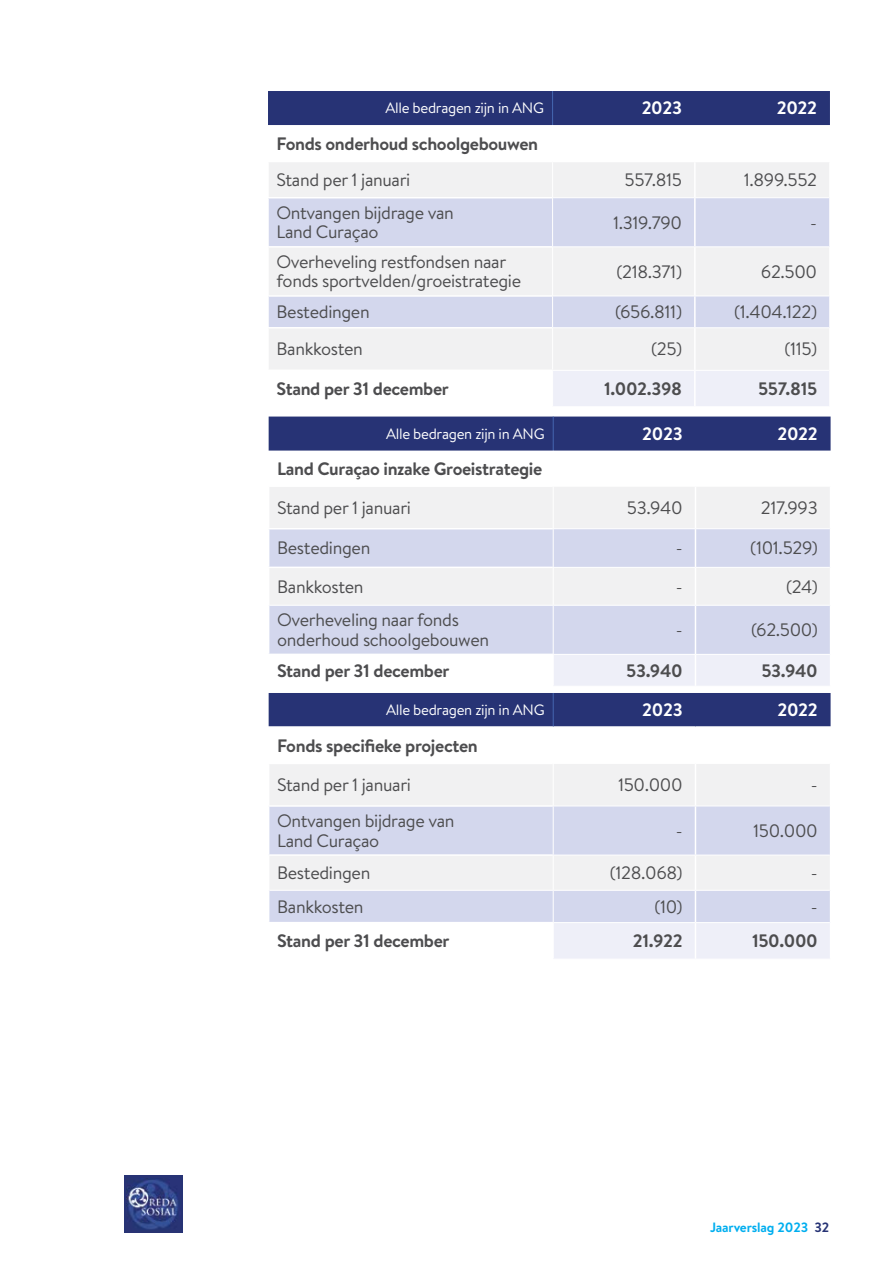
<style>
.page{position:relative;width:893px;height:1263px;background:#fff}
.page>*{position:absolute;margin:0;border:0;box-sizing:border-box;transform-origin:0 0}
.t1{font:18px/19.5px "Brandon Text";letter-spacing:-.02em;color:#4d4d4f}
.t2{font:700 18px "Brandon Text";letter-spacing:-.02em;color:#4d4d4f}
.t3{font:700 18px "Brandon Text";letter-spacing:-.02em;color:#fff}
.t4{font:15px "Brandon Text";letter-spacing:-.02em;color:#fff}
.t5{font:700 13.5px "Brandon Text";letter-spacing:-.01em;color:#00aeef}
.s1{color:#273375}
</style>
<div class="page">
<div style="left:125px;top:1175px;width:58px;height:58px;background:#273375"></div>
<img style="left:127px;top:1179px;width:52px;height:50px">
<div style="left:269px;top:417px;width:562px;height:34px;background:#273375"></div>
<div style="left:270px;top:487px;width:560px;height:41px;background:#f1f1f2"></div>
<svg style="left:269px;top:529px;width:561px;height:125px;fill:#d3d7ed"></svg>
<div style="left:554px;top:655px;width:276px;height:31px;background:#eeeff8"></div>
<hr style="left:695px;top:487px;width:1px;height:41px;background:#fff">
<hr style="left:695px;top:529px;width:1px;height:38px;background:#fff">
<hr style="left:268px;top:567px;width:285px;height:1px;background:#fff">
<hr style="left:695px;top:568px;width:1px;height:37px;background:#fff">
<hr style="left:695px;top:606px;width:1px;height:48px;background:#fff">
<hr style="left:695px;top:655px;width:1px;height:31px;background:#fff">
<hr style="left:553px;top:487px;width:1px;height:41px;background:#fff">
<hr style="left:553px;top:529px;width:1px;height:38px;background:#fff">
<hr style="left:553px;top:567px;width:142px;height:1px;background:#fff">
<hr style="left:553px;top:568px;width:1px;height:37px;background:#fff">
<hr style="left:695px;top:567px;width:135px;height:1px;background:#fff">
<hr style="left:269px;top:605px;width:284px;height:1px;background:#fff">
<hr style="left:553px;top:605px;width:142px;height:1px;background:#fff">
<hr style="left:695px;top:605px;width:135px;height:1px;background:#fff">
<hr style="left:553px;top:606px;width:1px;height:48px;background:#fff">
<hr style="left:553px;top:417px;width:1px;height:34px;background:#4566b0">
<div style="left:269px;top:693px;width:562px;height:33px;background:#273375"></div>
<div style="left:270px;top:764px;width:560px;height:41px;background:#f1f1f2"></div>
<svg style="left:269px;top:806px;width:561px;height:116px;fill:#d3d7ed"></svg>
<div style="left:554px;top:923px;width:276px;height:36px;background:#eeeff8"></div>
<hr style="left:695px;top:764px;width:1px;height:41px;background:#fff">
<hr style="left:268px;top:805px;width:285px;height:2px;background:#fff">
<hr style="left:695px;top:806px;width:1px;height:49px;background:#fff">
<hr style="left:268px;top:854px;width:285px;height:2px;background:#fff">
<hr style="left:695px;top:855px;width:1px;height:35px;background:#fff">
<hr style="left:695px;top:891px;width:1px;height:31px;background:#fff">
<hr style="left:695px;top:923px;width:1px;height:36px;background:#fff">
<hr style="left:553px;top:891px;width:1px;height:32px;background:#fff">
<hr style="left:553px;top:764px;width:1px;height:41px;background:#fff">
<hr style="left:553px;top:806px;width:1px;height:49px;background:#fff">
<hr style="left:553px;top:855px;width:142px;height:1px;background:#fff">
<hr style="left:553px;top:855px;width:1px;height:35px;background:#fff">
<hr style="left:695px;top:855px;width:135px;height:1px;background:#fff">
<hr style="left:269px;top:890px;width:284px;height:1px;background:#fff">
<hr style="left:553px;top:890px;width:142px;height:1px;background:#fff">
<hr style="left:695px;top:890px;width:135px;height:1px;background:#fff">
<hr style="left:553px;top:693px;width:1px;height:33px;background:#4566b0">
<div style="left:268px;top:91px;width:562px;height:34px;background:#273375"></div>
<div style="left:269px;top:162px;width:560px;height:208px;background:#f1f1f2"></div>
<svg style="left:269px;top:198px;width:560px;height:129px;fill:#d3d7ed"></svg>
<div style="left:553px;top:371px;width:276px;height:35px;background:#eeeff8"></div>
<hr style="left:694px;top:162px;width:2px;height:35px;background:#fff">
<hr style="left:267px;top:197px;width:285px;height:1px;background:#fff">
<hr style="left:694px;top:198px;width:2px;height:48px;background:#fff">
<hr style="left:267px;top:246px;width:285px;height:2px;background:#fff">
<hr style="left:694px;top:247px;width:2px;height:49px;background:#fff">
<hr style="left:267px;top:295px;width:285px;height:2px;background:#fff">
<hr style="left:694px;top:296px;width:2px;height:31px;background:#fff">
<hr style="left:267px;top:327px;width:285px;height:1px;background:#fff">
<hr style="left:694px;top:328px;width:2px;height:42px;background:#fff">
<hr style="left:694px;top:371px;width:2px;height:35px;background:#fff">
<hr style="left:552px;top:162px;width:1px;height:35px;background:#fff">
<hr style="left:552px;top:197px;width:143px;height:1px;background:#fff">
<hr style="left:552px;top:198px;width:1px;height:48px;background:#fff">
<hr style="left:695px;top:197px;width:134px;height:1px;background:#fff">
<hr style="left:552px;top:246px;width:143px;height:1px;background:#fff">
<hr style="left:552px;top:247px;width:1px;height:49px;background:#fff">
<hr style="left:695px;top:246px;width:134px;height:1px;background:#fff">
<hr style="left:552px;top:296px;width:143px;height:1px;background:#fff">
<hr style="left:552px;top:296px;width:1px;height:31px;background:#fff">
<hr style="left:695px;top:296px;width:134px;height:1px;background:#fff">
<hr style="left:552px;top:327px;width:143px;height:1px;background:#fff">
<hr style="left:552px;top:328px;width:1px;height:42px;background:#fff">
<hr style="left:695px;top:327px;width:134px;height:1px;background:#fff">
<hr style="left:552px;top:91px;width:1px;height:34px;background:#4566b0">
<p class="t4" style="left:385px;top:98px;width:160px">Alle bedragen zijn in ANG</p>
<p class="t3" style="left:642px;top:96px;width:42px">2023</p>
<p class="t3" style="left:777px;top:96px;width:42px">2022</p>
<p class="t2" style="left:277px;top:131px;width:263px">Fonds onderhoud schoolgebouwen</p>
<p class="t1" style="left:277px;top:169px;width:135px">Stand per 1 januari</p>
<p class="t1" style="left:624px;top:169px;width:59px">557.815</p>
<p class="t1" style="left:744px;top:169px;width:75px">1.899.552</p>
<p class="t1" style="left:277px;top:202px;width:179px">Ontvangen bijdrage van<br>Land Curaçao</p>
<p class="t1" style="left:613px;top:212px;width:71px">1.319.790</p>
<p class="t1" style="left:810px;top:212px;width:8px">-</p>
<p class="t1" style="left:277px;top:251px;width:246px">Overheveling restfondsen naar fonds sportvelden/groeistrategie</p>
<p class="t1" style="left:616px;top:261px;width:67px">(218.371)</p>
<p class="t1" style="left:761px;top:261px;width:58px">62.500</p>
<p class="t1" style="left:277px;top:302px;width:95px">Bestedingen</p>
<p class="t1" style="left:615px;top:302px;width:68px">(656.811)</p>
<p class="t1" style="left:734px;top:302px;width:85px">(1.404.122)</p>
<p class="t1" style="left:277px;top:339px;width:88px">Bankkosten</p>
<p class="t1" style="left:651px;top:339px;width:33px">(25)</p>
<p class="t1" style="left:784px;top:339px;width:34px">(115)</p>
<p class="t2" style="left:277px;top:376px;width:174px">Stand per 31 december</p>
<p class="t2" style="left:604px;top:376px;width:79px">1.002.398</p>
<p class="t2" style="left:758px;top:376px;width:61px">557.815</p>
<p class="t4" style="left:386px;top:423px;width:160px">Alle bedragen zijn in ANG</p>
<p class="t3" style="left:642px;top:421px;width:42px">2023</p>
<p class="t3" style="left:777px;top:421px;width:42px">2022</p>
<p class="t2" style="left:277px;top:456px;width:267px">Land Curaçao inzake Groeistrategie</p>
<p class="t1" style="left:277px;top:497px;width:135px">Stand per 1 januari</p>
<p class="t1" style="left:627px;top:497px;width:57px">53.940</p>
<p class="t1" style="left:761px;top:497px;width:58px">217.993</p>
<p class="t1" style="left:277px;top:538px;width:95px">Bestedingen</p>
<p class="t1" style="left:676px;top:538px;width:8px">-</p>
<p class="t1" style="left:750px;top:538px;width:69px">(101.529)</p>
<p class="t1" style="left:277px;top:576px;width:88px">Bankkosten</p>
<p class="t1" style="left:676px;top:576px;width:8px">-</p>
<p class="t1" style="left:786px;top:576px;width:33px">(24)</p>
<p class="t1" style="left:277px;top:610px;width:214px">Overheveling naar fonds onderhoud schoolgebouwen</p>
<p class="t1" style="left:676px;top:619px;width:8px">-</p>
<p class="t1" style="left:751px;top:619px;width:68px">(62.500)</p>
<p class="t2" style="left:277px;top:658px;width:174px">Stand per 31 december</p>
<p class="t2" style="left:626px;top:658px;width:58px">53.940</p>
<p class="t2" style="left:761px;top:658px;width:58px">53.940</p>
<p class="t4" style="left:386px;top:700px;width:160px">Alle bedragen zijn in ANG</p>
<p class="t3" style="left:642px;top:697px;width:42px">2023</p>
<p class="t3" style="left:777px;top:697px;width:42px">2022</p>
<p class="t2" style="left:277px;top:733px;width:202px">Fonds specifieke projecten</p>
<p class="t1" style="left:277px;top:774px;width:135px">Stand per 1 januari</p>
<p class="t1" style="left:618px;top:774px;width:66px">150.000</p>
<p class="t1" style="left:811px;top:774px;width:8px">-</p>
<p class="t1" style="left:277px;top:810px;width:179px">Ontvangen bijdrage van<br>Land Curaçao</p>
<p class="t1" style="left:676px;top:820px;width:8px">-</p>
<p class="t1" style="left:753px;top:820px;width:66px">150.000</p>
<p class="t1" style="left:277px;top:862px;width:95px">Bestedingen</p>
<p class="t1" style="left:610px;top:862px;width:75px">(128.068)</p>
<p class="t1" style="left:811px;top:862px;width:8px">-</p>
<p class="t1" style="left:277px;top:896px;width:88px">Bankkosten</p>
<p class="t1" style="left:654px;top:896px;width:30px">(10)</p>
<p class="t1" style="left:811px;top:896px;width:8px">-</p>
<p class="t2" style="left:277px;top:928px;width:174px">Stand per 31 december</p>
<p class="t2" style="left:633px;top:928px;width:51px">21.922</p>
<p class="t2" style="left:752px;top:928px;width:67px">150.000</p>
<p class="t5" style="left:710px;top:1217px;width:121px">Jaarverslag 2023 <span class="s1">32</span></p>
</div>
